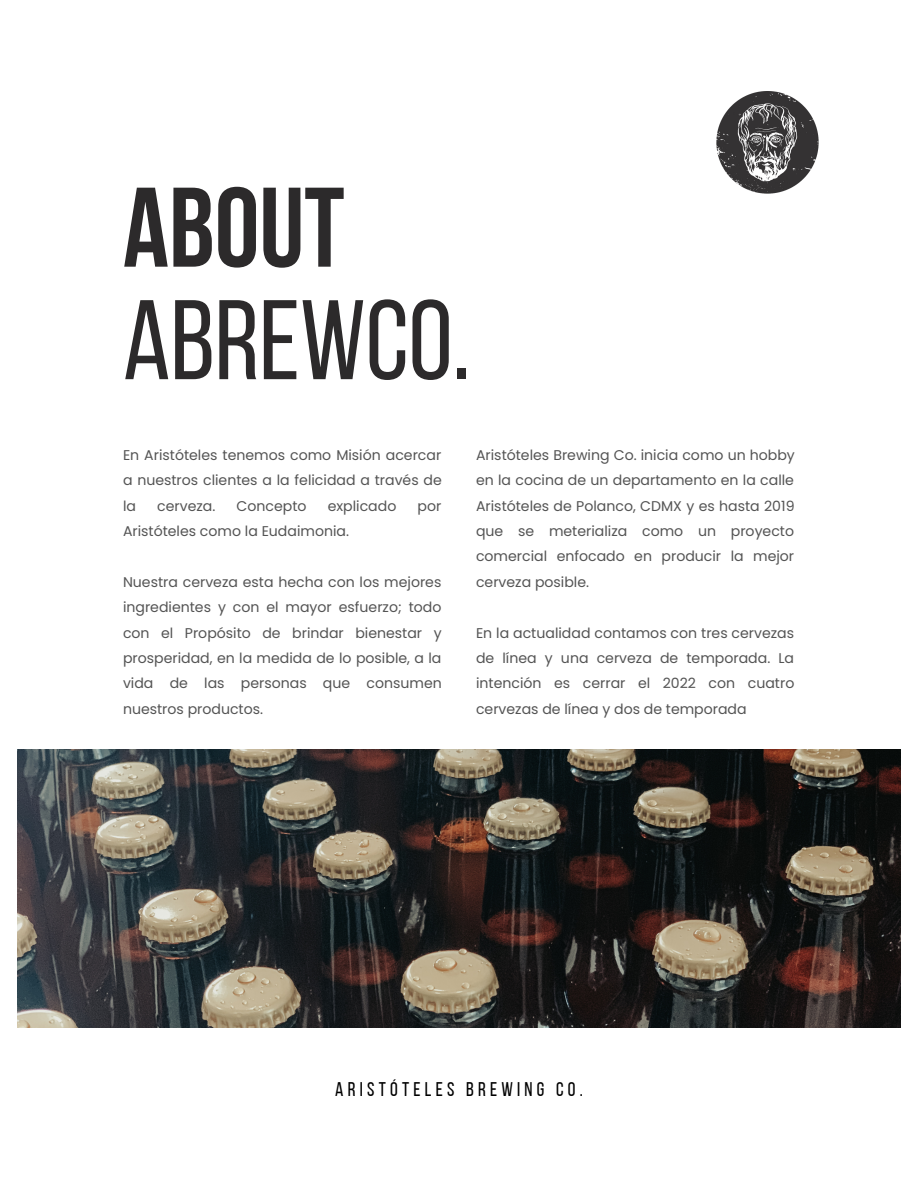
<style>
.page{position:relative;width:918px;height:1188px;background:#fff}
.page>*{position:absolute;margin:0;border:0;box-sizing:border-box;transform-origin:0 0}
.t1{font:112.95px "Bebas Neue";color:#2c2a2b}
.t2{font:700 112.95px "Bebas Neue";color:#2c2a2b}
.t3{font:19.8px "Bebas Neue";letter-spacing:.215em;color:#000}
.t4{font:14.1px/25.3px "Poppins";color:#545454;text-align:justify}
</style>
<div class="page">
<img style="left:18px;top:750px;width:883px;height:278px">
<img style="left:716px;top:92px;width:103px;height:102px">
<h1 class="t2" style="left:123px;top:182px;width:223px">ABOUT</h1>
<h1 class="t1" style="left:123px;top:294px;width:349px">ABREWCO.</h1>
<p class="t4" style="left:123px;top:442px;width:320px">En Aristóteles tenemos como Misión acercar a nuestros clientes a la felicidad a través de la</p>
<p class="t4" style="left:157px;top:493px;width:60px">cerveza.</p>
<p class="t4" style="left:237px;top:493px;width:71px">Concepto</p>
<p class="t4" style="left:328px;top:493px;width:70px">explicado</p>
<p class="t4" style="left:418px;top:493px;width:25px">por</p>
<p class="t4" style="left:123px;top:518px;width:228px">Aristóteles como la Eudaimonia.</p>
<p class="t4" style="left:123px;top:569px;width:320px">Nuestra cerveza esta hecha con los mejores ingredientes y con el mayor esfuerzo; todo con el Propósito de brindar bienestar y prosperidad, en la medida de lo posible, a la vida de las personas que consumen nuestros productos.</p>
<p class="t4" style="left:476px;top:442px;width:320px">Aristóteles Brewing Co. inicia como un hobby en la cocina de un departamento en la calle Aristóteles de Polanco, CDMX y es hasta 2019 que se meterializa como un proyecto comercial enfocado en producir la mejor cerveza posible.</p>
<p class="t4" style="left:476px;top:620px;width:320px">En la actualidad contamos con tres cervezas de línea y una cerveza de temporada. La intención es cerrar el 2022 con cuatro cervezas de línea y dos de temporada</p>
<h2 class="t3" style="left:335px;top:1081px;width:249px">ARISTÓTELES BREWING CO.</h2>
</div>
